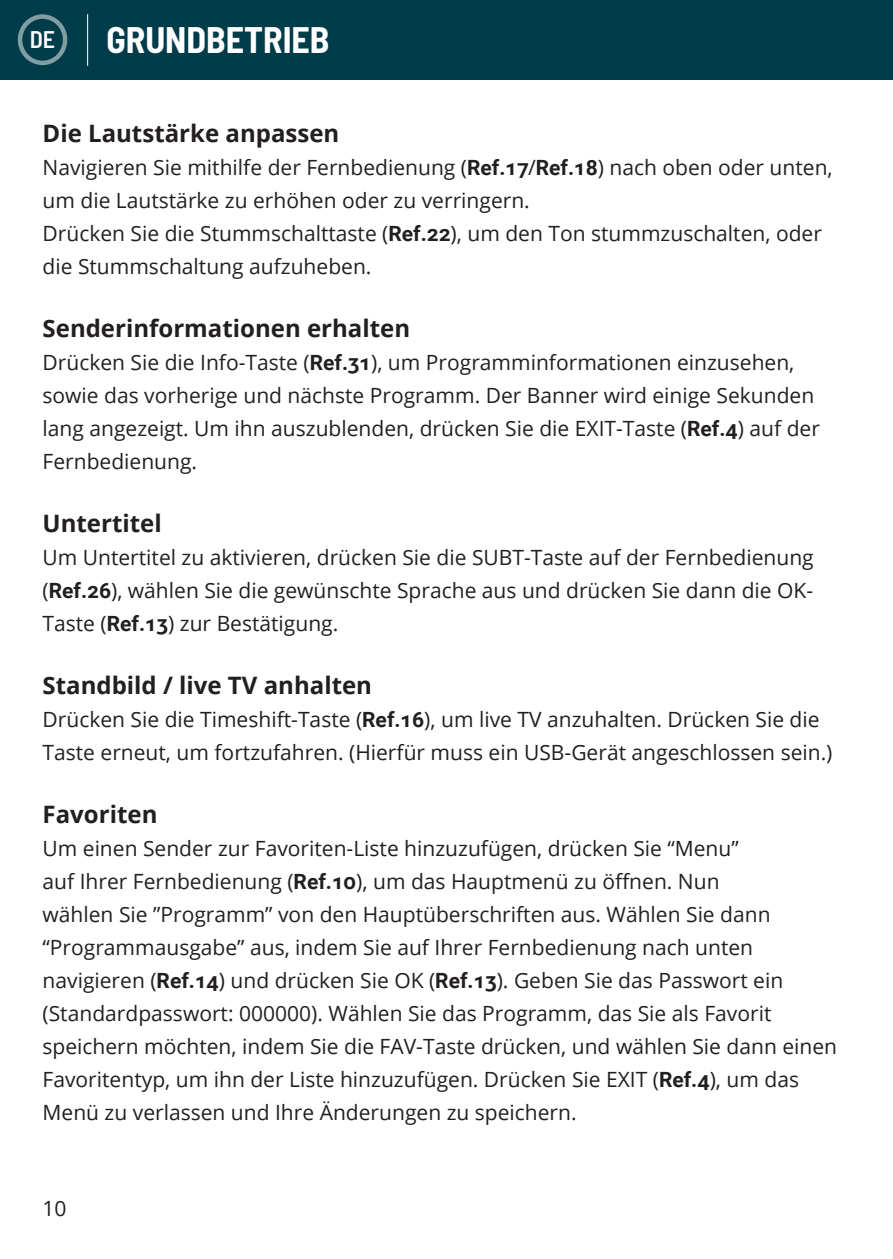
<style>
.page{position:relative;width:893px;height:1259px;background:#fff}
.page>*{position:absolute;margin:0;border:0;box-sizing:border-box;transform-origin:0 0}
.Page_Heading{font:700 semi-condensed 36px "Barlow";color:#fff}
.Paragraph_Header{font:700 24px "Open Sans";color:#231f20}
.t1{font:600 semi-condensed 24px "Barlow";color:#fff}
.Paragraph_Body{font:21px/33px "Open Sans";color:#231f20}
.s1{font-family:"Roboto";font-weight:700}
</style>
<div class="page">
<div style="left:0;top:0;width:892px;height:80px;background:#003c49"></div>
<hr style="left:87px;top:14px;width:1px;height:52px;background:#fff">
<div style="left:18px;top:14px;width:49px;height:51px;border:4px solid #fff;border-radius:50%"></div>
<p class="t1" style="left:30px;top:22px;width:27px">DE</p>
<p class="Page_Heading" style="left:106px;top:14px;width:224px">GRUNDBETRIEB</p>
<p class="Paragraph_Header" style="left:43px;top:116px;width:298px">Die Lautstärke anpassen</p>
<p class="Paragraph_Body" style="left:43px;top:150px;width:791px">Navigieren Sie mithilfe der Fernbedienung (<span class="s1">Ref.17</span>/<span class="s1">Ref.18</span>) nach oben oder unten, um die Lautstärke zu erhöhen oder zu verringern.</p>
<p class="Paragraph_Body" style="left:43px;top:216px;width:780px">Drücken Sie die Stummschalttaste (<span class="s1">Ref.22</span>), um den Ton stummzuschalten, oder die Stummschaltung aufzuheben.</p>
<p class="Paragraph_Header" style="left:43px;top:311px;width:369px">Senderinformationen erhalten</p>
<p class="Paragraph_Body" style="left:43px;top:345px;width:778px">Drücken Sie die Info-Taste (<span class="s1">Ref.31</span>), um Programminformationen einzusehen, sowie das vorherige und nächste Programm. Der Banner wird einige Sekunden lang angezeigt. Um ihn auszublenden, drücken Sie die EXIT-Taste (<span class="s1">Ref.4</span>) auf der Fernbedienung.</p>
<p class="Paragraph_Header" style="left:43px;top:506px;width:121px">Untertitel</p>
<p class="Paragraph_Body" style="left:43px;top:540px;width:772px;text-align:justify">Um Untertitel zu aktivieren, drücken Sie die SUBT-Taste auf der Fernbedienung (<span class="s1">Ref.26</span>), wählen Sie die gewünschte Sprache aus und drücken Sie dann die OK-Taste (<span class="s1">Ref.13</span>) zur Bestätigung.</p>
<p class="Paragraph_Header" style="left:43px;top:668px;width:331px">Standbild / live TV anhalten</p>
<p class="Paragraph_Body" style="left:43px;top:702px;width:791px">Drücken Sie die Timeshift-Taste (<span class="s1">Ref.16</span>), um live TV anzuhalten. Drücken Sie die<br>Taste erneut, um fortzufahren. (Hierfür muss ein USB-Gerät angeschlossen sein.)</p>
<p class="Paragraph_Header" style="left:43px;top:797px;width:116px">Favoriten</p>
<p class="Paragraph_Body" style="left:43px;top:831px;width:795px">Um einen Sender zur Favoriten-Liste hinzuzufügen, drücken Sie “Menu”<br>auf Ihrer Fernbedienung (<span class="s1">Ref.10</span>), um das Hauptmenü zu öffnen. Nun<br>wählen Sie ”Programm” von den Hauptüberschriften aus. Wählen Sie dann “Programmausgabe” aus, indem Sie auf Ihrer Fernbedienung nach unten navigieren (<span class="s1">Ref.14</span>) und drücken Sie OK (<span class="s1">Ref.13</span>). Geben Sie das Passwort ein (Standardpasswort: 000000). Wählen Sie das Programm, das Sie als Favorit speichern möchten, indem Sie die FAV-Taste drücken, und wählen Sie dann einen Favoritentyp, um ihn der Liste hinzuzufügen. Drücken Sie EXIT (<span class="s1">Ref.4</span>), um das Menü zu verlassen und Ihre Änderungen zu speichern.</p>
<p class="Paragraph_Body" style="left:43px;top:1191px;width:26px">10</p>
</div>
